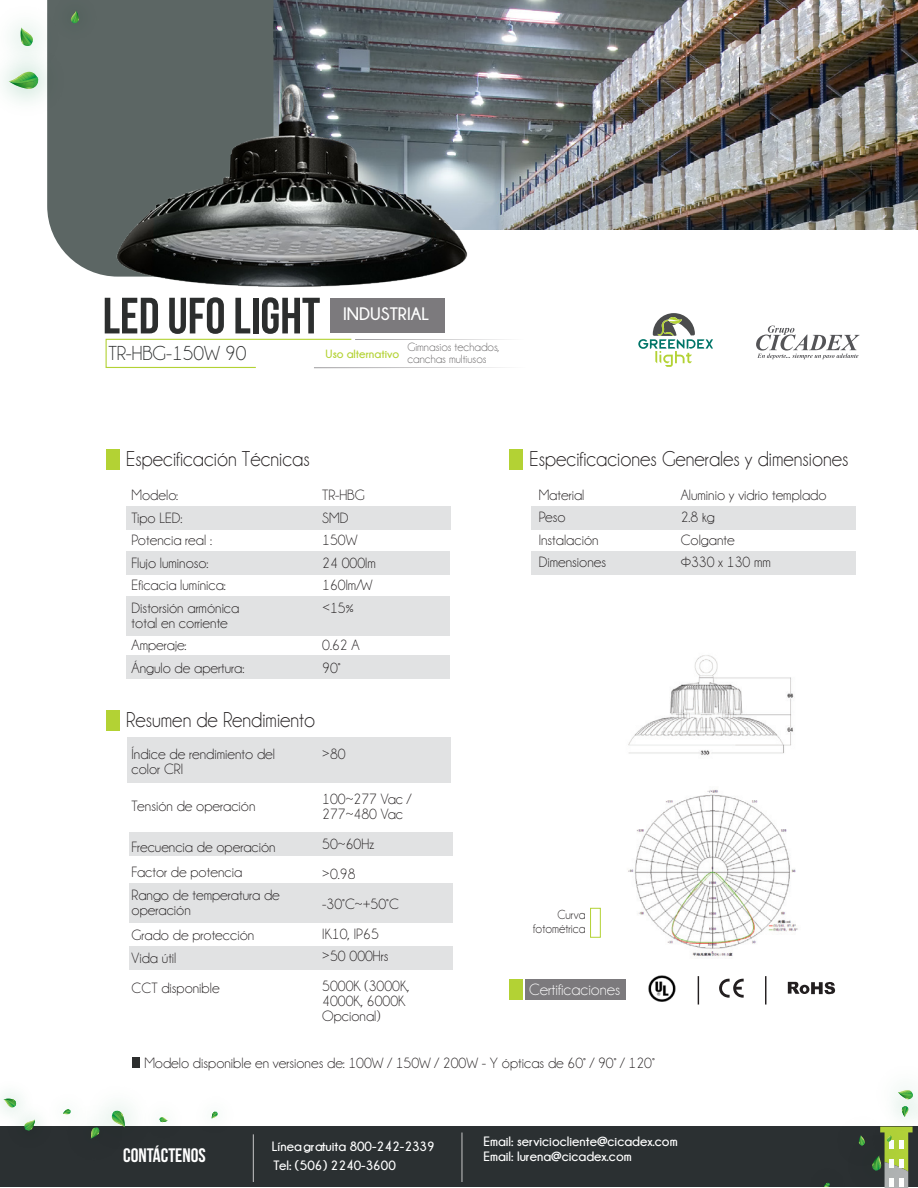
<style>
.page{position:relative;width:918px;height:1188px;background:#fff}
.page>*{position:absolute;margin:0;border:0;box-sizing:border-box;transform-origin:0 0}
.t1{font:51px "Bebas Neue";color:#2c2e2e}
.t2{font:21.6px "Champagne&Limousines";color:#231f20;scale:.94 1}
.t3{font:20.4px "Champagne&Limousines";color:#2c2e2e}
.t4{font:19.5px "Bebas Neue";color:#fff}
.t5{font:700 18px "Champagne&Limousines";color:#fff}
.t6{font:16.35px "Champagne&Limousines";color:#fff}
.t7{font:15px/15px "Champagne&Limousines";color:#231f20}
.t8{font:700 13.5px/19.2px "Champagne&Limousines";color:#fff}
.t9{font:13.2px/13.5px "Champagne&Limousines";color:#231f20;text-align:right;scale:.94 1}
.t10{font:12px/12px "Champagne&Limousines";color:#696768}
.t11{font:700 11.85px "Champagne&Limousines";color:#b3d234}
</style>
<div class="page">
<div style="left:531px;top:506px;width:325px;height:24px;background:#e1e2e3"></div>
<div style="left:531px;top:551px;width:325px;height:24px;background:#e1e2e3"></div>
<div style="left:126px;top:551px;width:324px;height:24px;background:#e1e2e3"></div>
<div style="left:126px;top:506px;width:325px;height:24px;background:#e1e2e3"></div>
<div style="left:126px;top:596px;width:324px;height:40px;background:#e1e2e3"></div>
<div style="left:126px;top:655px;width:324px;height:24px;background:#e1e2e3"></div>
<img style="left:273px;top:0;width:645px;height:229px">
<div style="left:47px;top:0;width:226px;height:264px;background:#5c6664"></div>
<div style="left:0;top:1127px;width:918px;height:60px;background:#2b3032"></div>
<img style="left:194px;top:1111px;width:50px;height:16px">
<svg style="left:212px;top:1112px;width:6px;height:7px"></svg>
<img style="left:163px;top:1126px;width:31px;height:1px">
<svg style="left:163px;top:1117px;width:5px;height:5px"></svg>
<img style="left:0;top:1093px;width:53px;height:34px">
<svg style="left:24px;top:1119px;width:11px;height:12px"></svg>
<img style="left:137px;top:1117px;width:26px;height:10px">
<img style="left:53px;top:1105px;width:84px;height:34px">
<svg style="left:91px;top:1127px;width:10px;height:12px"></svg>
<div style="left:71px;top:0;width:34px;height:50px;background:#5c6664"></div>
<svg style="left:71px;top:11px;width:8px;height:13px"></svg>
<img style="left:4px;top:34px;width:72px;height:93px">
<svg style="left:9px;top:84px;width:30px;height:5px"></svg>
<img style="left:3px;top:0;width:68px;height:84px">
<svg style="left:21px;top:27px;width:12px;height:21px"></svg>
<hr style="left:739px;top:57px;width:1px;height:49px;background:#231f20">
<hr style="left:462px;top:1133px;width:1px;height:49px;background:#c7c7c7">
<hr style="left:253px;top:1134px;width:1px;height:48px;background:#c7c7c7">
<svg style="left:824px;top:1184px;width:6px;height:3px"></svg>
<svg style="left:884px;top:1137px;width:25px;height:51px"></svg>
<img style="left:896px;top:1089px;width:22px;height:48px">
<svg style="left:898px;top:1090px;width:15px;height:27px"></svg>
<img style="left:821px;top:1097px;width:82px;height:87px">
<svg style="left:858px;top:1135px;width:7px;height:11px"></svg>
<div style="left:106px;top:449px;width:14px;height:21px;background:#b3d234"></div>
<div style="left:509px;top:449px;width:14px;height:21px;background:#b3d234"></div>
<div style="left:106px;top:710px;width:14px;height:20px;background:#b3d234"></div>
<div style="left:127px;top:737px;width:324px;height:45px;background:#e1e2e3"></div>
<div style="left:129px;top:832px;width:324px;height:24px;background:#e1e2e3"></div>
<div style="left:129px;top:883px;width:324px;height:39px;background:#e1e2e3"></div>
<div style="left:129px;top:947px;width:324px;height:23px;background:#e1e2e3"></div>
<div style="left:525px;top:979px;width:101px;height:21px;background:#7c7a7d"></div>
<div style="left:509px;top:979px;width:14px;height:21px;background:#b3d234"></div>
<div style="left:590px;top:908px;width:11px;height:30px;border:1px solid #b3d234"></div>
<svg style="left:638px;top:313px;width:75px;height:54px"></svg>
<svg style="left:756px;top:326px;width:104px;height:33px"></svg>
<img style="left:628px;top:789px;width:170px;height:168px">
<img style="left:628px;top:655px;width:166px;height:100px">
<div style="left:330px;top:299px;width:115px;height:34px;background:#7c7a7d"></div>
<img style="left:78px;top:81px;width:429px;height:206px">
<div style="left:132px;top:1057px;width:8px;height:11px;background:#2c2e2e"></div>
<img style="left:648px;top:975px;width:28px;height:26px">
<svg style="left:719px;top:979px;width:25px;height:19px"></svg>
<svg style="left:788px;top:981px;width:48px;height:14px"></svg>
<svg style="left:698px;top:976px;width:1px;height:29px"></svg>
<svg style="left:765px;top:976px;width:1px;height:29px"></svg>
<svg style="left:105px;top:338px;width:400px;height:31px"></svg>
<hr style="left:355px;top:339px;width:169px;height:1px;background:#7c7a7d">
<p class="t1" style="left:103px;top:288px;width:219px">LED UFO LIGHT</p>
<p class="t3" style="left:108px;top:343px;width:139px">TR-HBG-150W 90</p>
<p class="t5" style="left:343px;top:304px;width:87px">INDUSTRIAL</p>
<p class="t11" style="left:326px;top:348px;width:75px">Uso alternativo</p>
<p class="t10" style="left:407px;top:341px;width:93px">Gimnasios techados, canchas multiusos</p>
<p class="t2" style="left:126px;top:448px;width:197px">Especificación Técnicas</p>
<p class="t2" style="left:530px;top:448px;width:341px">Especificaciones Generales y dimensiones</p>
<p class="t7" style="left:132px;top:488px;width:48px">Modelo:</p>
<p class="t7" style="left:132px;top:510px;width:52px">Tipo LED:</p>
<p class="t7" style="left:132px;top:533px;width:82px">Potencia real :</p>
<p class="t7" style="left:132px;top:555px;width:78px">Flujo luminoso:</p>
<p class="t7" style="left:132px;top:578px;width:96px">Eficacia lumínica:</p>
<p class="t7" style="left:132px;top:600px;width:109px">Distorsión armónica total en corriente</p>
<p class="t7" style="left:132px;top:638px;width:56px">Amperaje:</p>
<p class="t7" style="left:132px;top:660px;width:114px">Ángulo de apertura:</p>
<p class="t7" style="left:322px;top:488px;width:44px">TR-HBG</p>
<p class="t7" style="left:322px;top:510px;width:28px">SMD</p>
<p class="t7" style="left:322px;top:533px;width:37px">150W</p>
<p class="t7" style="left:322px;top:555px;width:55px">24 000lm</p>
<p class="t7" style="left:322px;top:578px;width:52px">160lm/W</p>
<p class="t7" style="left:322px;top:600px;width:33px">&lt;15%</p>
<p class="t7" style="left:322px;top:638px;width:39px">0.62 A</p>
<p class="t7" style="left:322px;top:660px;width:20px">90°</p>
<p class="t2" style="left:126px;top:709px;width:203px">Resumen de Rendimiento</p>
<p class="t7" style="left:539px;top:487px;width:47px">Material</p>
<p class="t7" style="left:539px;top:510px;width:28px">Peso</p>
<p class="t7" style="left:539px;top:532px;width:61px">Instalación</p>
<p class="t7" style="left:539px;top:555px;width:69px">Dimensiones</p>
<p class="t7" style="left:132px;top:746px;width:145px">Índice de rendimiento del color CRI</p>
<p class="t7" style="left:132px;top:799px;width:125px">Tensión de operación</p>
<p class="t7" style="left:132px;top:839px;width:146px">Frecuencia de operación</p>
<p class="t7" style="left:132px;top:865px;width:112px">Factor de potencia</p>
<p class="t7" style="left:132px;top:887px;width:150px">Rango de temperatura de operación</p>
<p class="t7" style="left:132px;top:928px;width:124px">Grado de protección</p>
<p class="t7" style="left:132px;top:943px;width:90px;line-height:30px">Vida útil<br>CCT disponible</p>
<p class="t7" style="left:322px;top:746px;width:25px">&gt;80</p>
<p class="t7" style="left:322px;top:791px;width:91px">100~277 Vac /<br>277~480 Vac</p>
<p class="t7" style="left:322px;top:829px;width:78px;line-height:30px">50~60Hz &gt;0.98 -30°C~+50°C<br>IK10, IP65</p>
<p class="t7" style="left:322px;top:941px;width:89px;line-height:30px">&gt;50 000Hrs<br>5000K (3000K,</p>
<p class="t7" style="left:322px;top:994px;width:85px">4000K, 6000K<br>Opcional)</p>
<p class="t7" style="left:144px;top:1055px;width:512px">Modelo disponible en versiones de: 100W / 150W / 200W - Y ópticas de 60° / 90° / 120°</p>
<p class="t9" style="left:533px;top:908px;width:57px">Curva fotométrica</p>
<p class="t6" style="left:529px;top:981px;width:93px">Certificaciones</p>
<p class="t7" style="left:681px;top:487px;width:147px">Aluminio y vidrio templado</p>
<p class="t7" style="left:681px;top:510px;width:35px">2.8 kg</p>
<p class="t7" style="left:681px;top:532px;width:56px">Colgante</p>
<p class="t7" style="left:681px;top:555px;width:92px">Ф330 x 130 mm</p>
<p class="t4" style="left:123px;top:1145px;width:84px">CONTÁCTENOS</p>
<p class="t8" style="left:272px;top:1137px;width:164px">Línea gratuita 800-242-2339<br>Tel: (506) 2240-3600</p>
<p class="t8" style="left:483px;top:1134px;width:196px;line-height:15px">Email: serviciocliente@cicadex.com<br>Email: lurena@cicadex.com</p>
</div>
